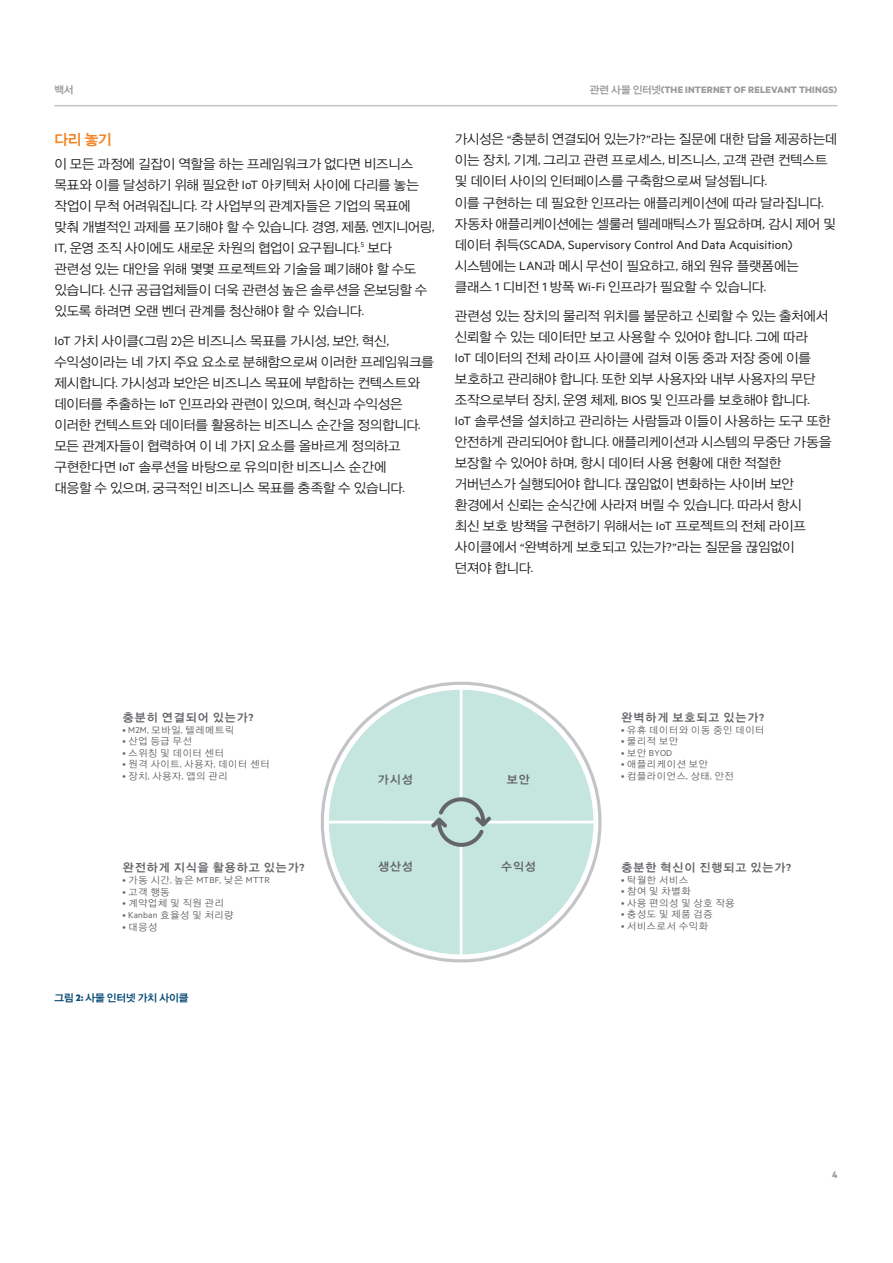
<style>
.page{position:relative;width:893px;height:1263px;background:#fff}
.page>*{position:absolute;margin:0;border:0;box-sizing:border-box;transform-origin:0 0}
.t1{font:15px "YDGO14";color:#f58220}
.t2{font:13.5px/21px "YDGO12";letter-spacing:-.01em;color:#231f20}
.t3{font:13.5px "Metric";letter-spacing:.01em;color:#231f20}
.t4{font:11.7px "YDIYGO140 KS Cpc EUC H";letter-spacing:.035em;color:#646569}
.t5{font:700 10.5px "Metric";letter-spacing:.02em;color:#9c9b9b}
.t6{font:10.5px "YDGO14";color:#064975}
.t7{font:10.5px "YDGO14";color:#9c9b9b}
.t8{font:9.75px "YDIYGO120 KS Cpc EUC H";letter-spacing:.02em;color:#646569}
.t9{font:9.75px "Metric";letter-spacing:.02em;color:#646569}
.s1{font-family:"YDGO14";font-weight:400}
.s2{font-family:"Metric"}
.s3{font-family:"YDGO12"}
.s4{font-family:"Metric";font-weight:600}
.s5{font-family:"YDIYGO120 KS Cpc EUC H"}
.s6{font-family:"Metric";font-weight:700}
</style>
<div class="page">
<hr style="left:54px;top:105px;width:783px;height:1px;background:#c3c5c6">
<svg style="left:320px;top:681px;width:282px;height:282px;fill:#c5e5df"></svg>
<p class="t7" style="left:54px;top:83px;width:21px">백서</p>
<p class="t5" style="left:590px;top:83px;width:249px"><span class="s1">관련 사물 인터넷</span>(THE INTERNET OF RELEVANT THINGS)</p>
<p class="t1" style="left:54px;top:130px;width:59px">다리 놓기</p>
<p class="t2" style="left:54px;top:152px;width:382px">이 모든 과정에 길잡이 역할을 하는 프레임워크가 없다면 비즈니스 목표와 이를 달성하기 위해 필요한 <span class="s2">IoT</span> 아키텍처 사이에 다리를 놓는 작업이 무척 어려워집니다<span class="s2">.</span> 각 사업부의 관계자들은 기업의 목표에 맞춰 개별적인 과제를 포기해야 할 수 있습니다<span class="s2">.</span> 경영<span class="s2">,</span> 제품<span class="s2">,</span> 엔지니어링<span class="s2">, IT,</span> 운영 조직 사이에도 새로운 차원의 협업이 요구됩니다<span class="s2">.</span><sup>5</sup> 보다<br>관련성 있는 대안을 위해 몇몇 프로젝트와 기술을 폐기해야 할 수도 있습니다<span class="s2">.</span> 신규 공급업체들이 더욱 관련성 높은 솔루션을 온보딩할 수 있도록 하려면 오랜 벤더 관계를 청산해야 할 수 있습니다<span class="s2">.</span></p>
<p class="t2" style="left:54px;top:329px;width:381px"><span class="s2">IoT</span> 가치 사이클<span class="s2">(</span>그림 <span class="s2">2)</span>은 비즈니스 목표를 가시성<span class="s2">,</span> 보안<span class="s2">,</span> 혁신<span class="s2">, </span>수익성이라는 네 가지 주요 요소로 분해함으로써 이러한 프레임워크를 제시합니다<span class="s2">.</span> 가시성과 보안은 비즈니스 목표에 부합하는 컨텍스트와 데이터를 추출하는 <span class="s2">IoT</span> 인프라와 관련이 있으며<span class="s2">,</span> 혁신과 수익성은 이러한 컨텍스트와 데이터를 활용하는 비즈니스 순간을 정의합니다<span class="s2">. </span>모든 관계자들이 협력하여 이 네 가지 요소를 올바르게 정의하고 구현한다면 <span class="s2">IoT</span> 솔루션을 바탕으로 유의미한 비즈니스 순간에<br>대응할 수 있으며<span class="s2">,</span> 궁극적인 비즈니스 목표를 충족할 수 있습니다<span class="s2">.</span></p>
<p class="t2" style="left:455px;top:128px;width:384px">가시성은 <span class="s2">“</span>충분히 연결되어 있는가<span class="s2">?”</span>라는 질문에 대한 답을 제공하는데 이는 장치<span class="s2">,</span> 기계<span class="s2">,</span> 그리고 관련 프로세스<span class="s2">,</span> 비즈니스<span class="s2">,</span> 고객 관련 컨텍스트 및 데이터 사이의 인터페이스를 구축함으로써 달성됩니다<span class="s2">.<br></span>이를 구현하는 데 필요한 인프라는 애플리케이션에 따라 달라집니다<span class="s2">. </span>자동차 애플리케이션에는 셀룰러 텔레매틱스가 필요하며<span class="s2">,</span> 감시 제어 및</p>
<p class="t3" style="left:455px;top:236px;width:339px"><span class="s3">데이터 취득</span>(SCADA, Supervisory Control And Data Acquisition)</p>
<p class="t2" style="left:455px;top:254px;width:346px">시스템에는 <span class="s2">LAN</span>과 메시 무선이 필요하고<span class="s2">,</span> 해외 원유 플랫폼에는 클래스 <span class="s2">1</span> 디비전 <span class="s2">1</span> 방폭 <span class="s2">Wi-Fi</span> 인프라가 필요할 수 있습니다<span class="s2">.</span></p>
<p class="t2" style="left:455px;top:305px;width:378px">관련성 있는 장치의 물리적 위치를 불문하고 신뢰할 수 있는 출처에서 신뢰할 수 있는 데이터만 보고 사용할 수 있어야 합니다<span class="s2">.</span> 그에 따라<br><span class="s2">IoT</span> 데이터의 전체 라이프 사이클에 걸쳐 이동 중과 저장 중에 이를 보호하고 관리해야 합니다<span class="s2">.</span> 또한 외부 사용자와 내부 사용자의 무단 조작으로부터 장치<span class="s2">,</span> 운영 체제<span class="s2">, BIOS</span> 및 인프라를 보호해야 합니다<span class="s2">.<br>IoT</span> 솔루션을 설치하고 관리하는 사람들과 이들이 사용하는 도구 또한 안전하게 관리되어야 합니다<span class="s2">.</span> 애플리케이션과 시스템의 무중단 가동을 보장할 수 있어야 하며<span class="s2">,</span> 항시 데이터 사용 현황에 대한 적절한 거버넌스가 실행되어야 합니다<span class="s2">.</span> 끊임없이 변화하는 사이버 보안 환경에서 신뢰는 순식간에 사라져 버릴 수 있습니다<span class="s2">.</span> 따라서 항시<br>최신 보호 방책을 구현하기 위해서는 <span class="s2">IoT</span> 프로젝트의 전체 라이프 사이클에서 <span class="s2">“</span>완벽하게 보호되고 있는가<span class="s2">?”</span>라는 질문을 끊임없이 던져야 합니다<span class="s2">.</span></p>
<p class="t4" style="left:122px;top:711px;width:133px">충분히 연결되어 있는가<span class="s4">?</span></p>
<p class="t8" style="left:122px;top:725px;width:114px"><span class="s2">• M2M,</span> 모바일<span class="s2">,</span> 텔레메트릭</p>
<p class="t8" style="left:122px;top:736px;width:71px"><span class="s2">•</span> 산업 등급 무선</p>
<p class="t8" style="left:122px;top:748px;width:103px"><span class="s2">•</span> 스위칭 및 데이터 센터</p>
<p class="t8" style="left:122px;top:760px;width:149px"><span class="s2">•</span> 원격 사이트<span class="s2">,</span> 사용자<span class="s2">,</span> 데이터 센터</p>
<p class="t8" style="left:122px;top:771px;width:107px"><span class="s2">•</span> 장치<span class="s2">,</span> 사용자<span class="s2">,</span> 앱의 관리</p>
<p class="t4" style="left:122px;top:861px;width:184px">완전하게 지식을 활용하고 있는가<span class="s4">?</span></p>
<p class="t9" style="left:122px;top:874px;width:149px">• <span class="s5">가동 시간</span>, <span class="s5">높은</span> MTBF, <span class="s5">낮은</span> MTTR</p>
<p class="t8" style="left:122px;top:887px;width:49px"><span class="s2">•</span> 고객 행동</p>
<p class="t8" style="left:122px;top:898px;width:103px"><span class="s2">•</span> 계약업체 및 직원 관리</p>
<p class="t9" style="left:122px;top:909px;width:113px">• Kanban <span class="s5">효율성 및 처리량</span></p>
<p class="t8" style="left:122px;top:922px;width:37px"><span class="s2">•</span> 대응성</p>
<p class="t6" style="left:54px;top:991px;width:135px">그림 <span class="s6">2:</span> 사물 인터넷 가치 사이클</p>
<p class="t4" style="left:377px;top:773px;width:37px">가시성</p>
<p class="t4" style="left:507px;top:773px;width:25px">보안</p>
<p class="t4" style="left:378px;top:860px;width:37px">생산성</p>
<p class="t4" style="left:501px;top:860px;width:37px">수익성</p>
<p class="t4" style="left:621px;top:711px;width:145px">완벽하게 보호되고 있는가<span class="s4">?</span></p>
<p class="t8" style="left:621px;top:725px;width:145px"><span class="s2">•</span> 유휴 데이터와 이동 중인 데이터</p>
<p class="t8" style="left:621px;top:736px;width:59px"><span class="s2">•</span> 물리적 보안</p>
<p class="t9" style="left:621px;top:747px;width:53px">• <span class="s5">보안</span> BYOD</p>
<p class="t8" style="left:621px;top:760px;width:89px"><span class="s2">•</span> 애플리케이션 보안</p>
<p class="t8" style="left:621px;top:771px;width:114px"><span class="s2">•</span> 컴플라이언스<span class="s2">,</span> 상태<span class="s2">,</span> 안전</p>
<p class="t4" style="left:621px;top:861px;width:172px">충분한 혁신이 진행되고 있는가<span class="s4">?</span></p>
<p class="t8" style="left:621px;top:875px;width:69px"><span class="s2">•</span> 탁월한 서비스</p>
<p class="t8" style="left:621px;top:886px;width:71px"><span class="s2">•</span> 참여 및 차별화</p>
<p class="t8" style="left:621px;top:898px;width:115px"><span class="s2">•</span> 사용 편의성 및 상호 작용</p>
<p class="t8" style="left:621px;top:910px;width:93px"><span class="s2">•</span> 충성도 및 제품 검증</p>
<p class="t8" style="left:621px;top:921px;width:89px"><span class="s2">•</span> 서비스로서 수익화</p>
<p class="t5" style="left:832px;top:1169px;width:7px">4</p>
</div>
